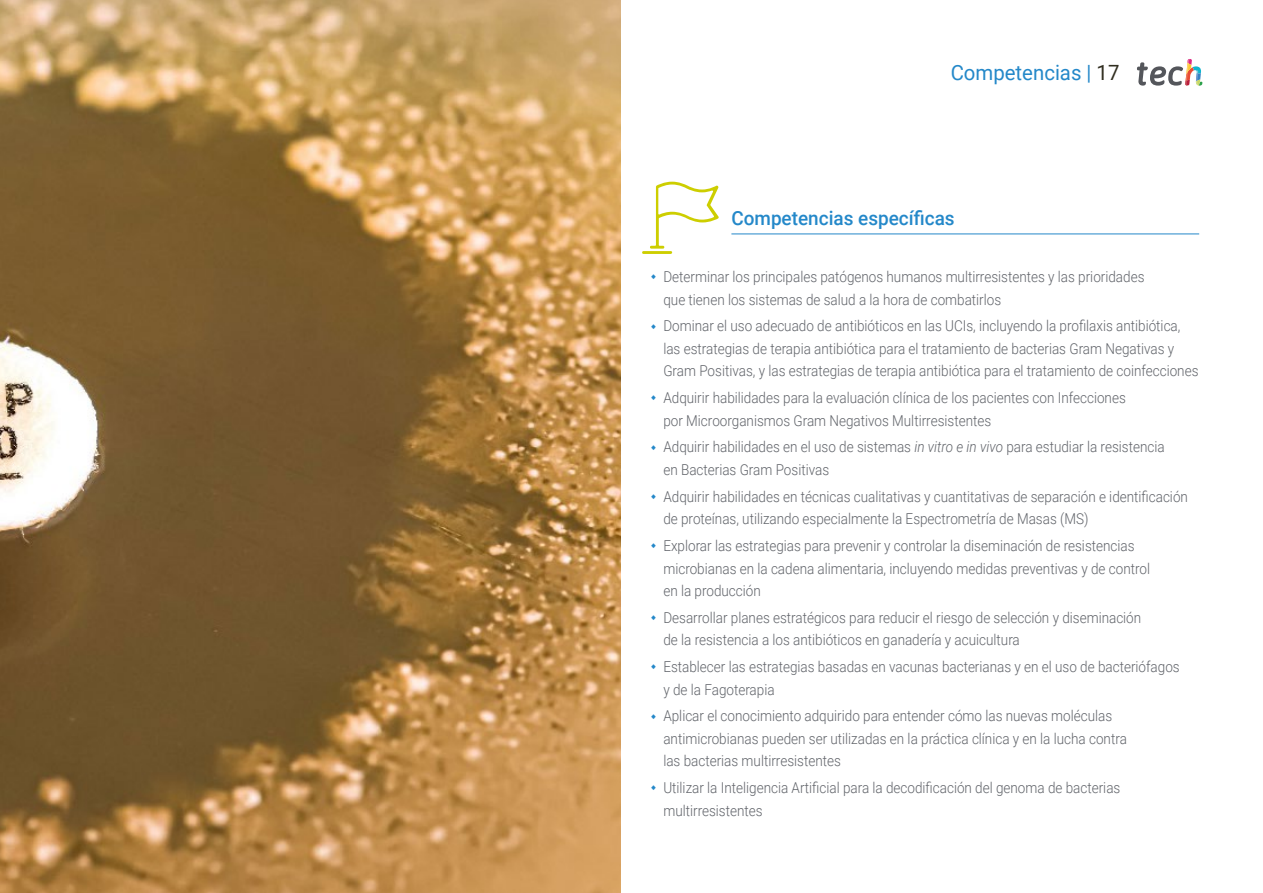
<style>
.page{position:relative;width:1263px;height:893px;background:#fff}
.page>*{position:absolute;margin:0;border:0;box-sizing:border-box;transform-origin:0 0}
.t1{font:21px "Roboto";color:#2488c9}
.t2{font:500 19.5px "Roboto";color:#2488c9}
.t3{font:300 15px/22.5px "Roboto";color:#61646a;scale:.9 1}
.s1{color:#312e20}
.s2{font-style:italic}
</style>
<div class="page">
<hr style="left:731px;top:234px;width:468px;height:1px;background:#2488c9">
<hr style="left:642px;top:251px;width:30px;height:3px;background:#cdce00">
<svg style="left:650px;top:182px;width:69px;height:67px"></svg>
<img style="left:0;top:0;width:621px;height:893px">
<svg style="left:1137px;top:59px;width:65px;height:27px"></svg>
<h1 class="t1" style="left:951px;top:57px;width:170px">Competencias | <span class="s1">17</span></h1>
<h2 class="t2" style="left:731px;top:205px;width:225px">Competencias específicas</h2>
<p class="t3" style="left:663px;top:265px;width:536px">Determinar los principales patógenos humanos multirresistentes y las prioridades que tienen los sistemas de salud a la hora de combatirlos</p>
<p class="t3" style="left:663px;top:314px;width:596px">Dominar el uso adecuado de antibióticos en las UCIs, incluyendo la profilaxis antibiótica, las estrategias de terapia antibiótica para el tratamiento de bacterias Gram Negativas y<br>Gram Positivas, y las estrategias de terapia antibiótica para el tratamiento de coinfecciones</p>
<p class="t3" style="left:663px;top:386px;width:515px">Adquirir habilidades para la evaluación clínica de los pacientes con Infecciones por Microorganismos Gram Negativos Multirresistentes</p>
<p class="t3" style="left:663px;top:435px;width:558px">Adquirir habilidades en el uso de sistemas <span class="s2">in vitro e in vivo</span> para estudiar la resistencia en Bacterias Gram Positivas</p>
<p class="t3" style="left:663px;top:485px;width:584px">Adquirir habilidades en técnicas cualitativas y cuantitativas de separación e identificación de proteínas, utilizando especialmente la Espectrometría de Masas (MS)</p>
<p class="t3" style="left:663px;top:534px;width:542px">Explorar las estrategias para prevenir y controlar la diseminación de resistencias microbianas en la cadena alimentaria, incluyendo medidas preventivas y de control en la producción</p>
<p class="t3" style="left:663px;top:606px;width:532px">Desarrollar planes estratégicos para reducir el riesgo de selección y diseminación de la resistencia a los antibióticos en ganadería y acuicultura</p>
<p class="t3" style="left:663px;top:655px;width:575px">Establecer las estrategias basadas en vacunas bacterianas y en el uso de bacteriófagos y de la Fagoterapia</p>
<p class="t3" style="left:663px;top:704px;width:516px">Aplicar el conocimiento adquirido para entender cómo las nuevas moléculas antimicrobianas pueden ser utilizadas en la práctica clínica y en la lucha contra las bacterias multirresistentes</p>
<p class="t3" style="left:663px;top:776px;width:509px">Utilizar la Inteligencia Artificial para la decodificación del genoma de bacterias multirresistentes</p>
</div>
